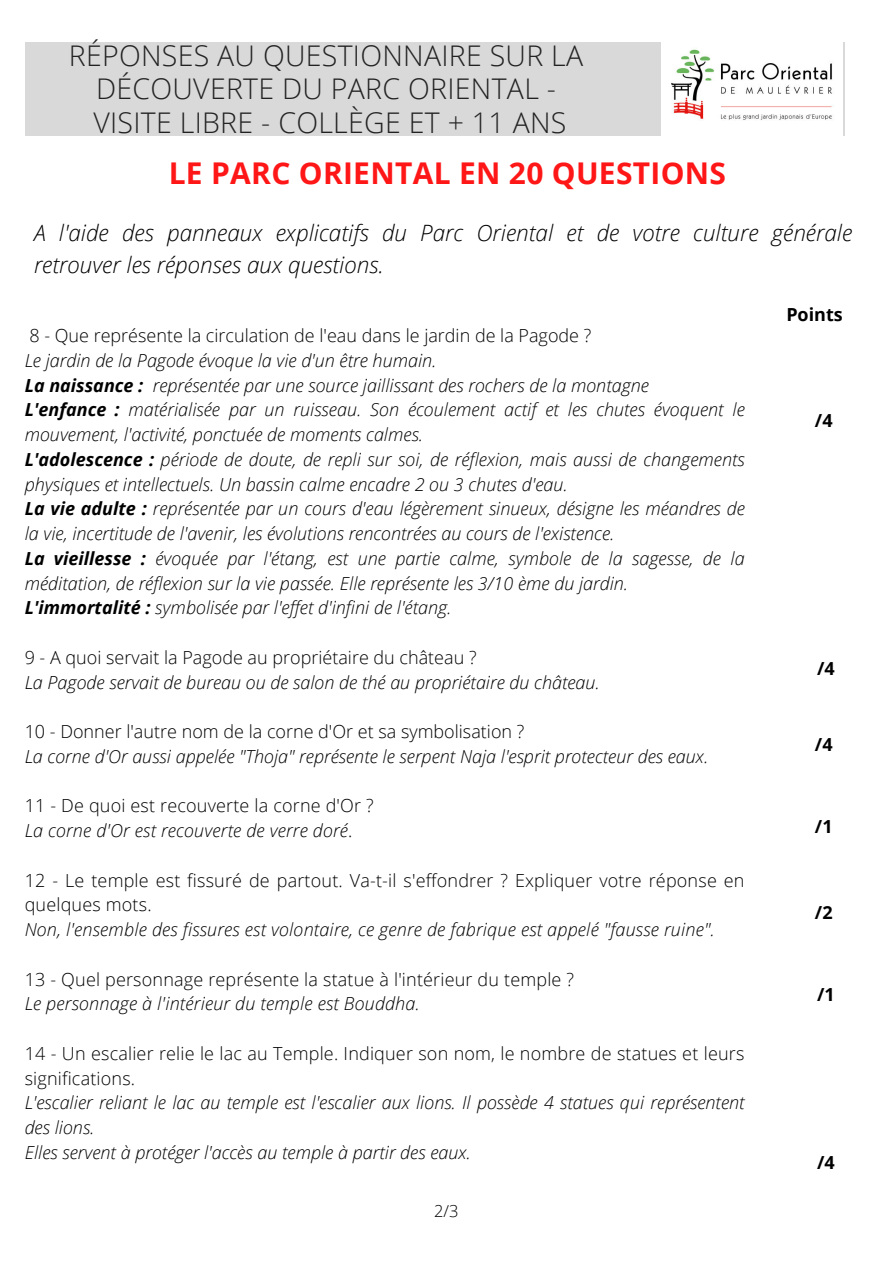
<style>
.page{position:relative;width:893px;height:1264px;background:#fff}
.page>*{position:absolute;margin:0;border:0;box-sizing:border-box;transform-origin:0 0}
.t1{font:700 30px "Open Sans";letter-spacing:.01em;color:#ff1616}
.t2{font:300 28.5px/33.8px "Open Sans";letter-spacing:.01em;color:#222;text-align:center}
.t3{font:italic 300 22.5px/31.5px "Open Sans";color:#000}
.t4{font:italic 300 18px/24.8px "Open Sans";color:#000}
.t5{font:300 18px/24.8px "Open Sans";letter-spacing:.01em;color:#000}
.t6{font:700 18px "Open Sans";color:#000}
.t7{font:300 16.5px "Open Sans";color:#000}
.s1{font-weight:700}
.s2{font-style:italic}
</style>
<div class="page">
<div style="left:25px;top:43px;width:819px;height:93px;background:#d9d9d9"></div>
<img style="left:661px;top:43px;width:181px;height:93px">
<h2 class="t2" style="left:69px;top:38px;width:516px">RÉPONSES AU QUESTIONNAIRE SUR LA<br>DÉCOUVERTE DU PARC ORIENTAL -<br>VISITE LIBRE - COLLÈGE ET + 11 ANS</h2>
<h1 class="t1" style="left:169px;top:152px;width:559px">LE PARC ORIENTAL EN 20 QUESTIONS</h1>
<p class="t3" style="left:34px;top:216px;width:819px">A l'aide des panneaux explicatifs du Parc Oriental et de votre culture générale retrouver les réponses aux questions.</p>
<p class="t6" style="left:786px;top:302px;width:58px">Points</p>
<p class="t5" style="left:29px;top:323px;width:563px">8 - Que représente la circulation de l'eau dans le jardin de la Pagode ?</p>
<p class="t4" style="left:25px;top:347px;width:721px">Le jardin de la Pagode évoque la vie d'un être humain.<br><span class="s1">La naissance :</span> représentée par une source jaillissant des rochers de la montagne<br><span class="s1">L'enfance :</span> matérialisée par un ruisseau. Son écoulement actif et les chutes évoquent le mouvement, l'activité, ponctuée de moments calmes.<br><span class="s1">L'adolescence :</span> période de doute, de repli sur soi, de réflexion, mais aussi de changements physiques et intellectuels. Un bassin calme encadre 2 ou 3 chutes d'eau.<br><span class="s1">La vie adulte :</span> représentée par un cours d'eau légèrement sinueux, désigne les méandres de la vie, incertitude de l'avenir, les évolutions rencontrées au cours de l'existence.<br><span class="s1">La vieillesse :</span> évoquée par l'étang, est une partie calme, symbole de la sagesse, de la méditation, de réflexion sur la vie passée. Elle représente les 3/10 ème du jardin.<br><span class="s1">L'immortalité :</span> symbolisée par l'effet d'infini de l'étang.</p>
<p class="t5" style="left:25px;top:644px;width:453px">9 - A quoi servait la Pagode au propriétaire du château ?</p>
<p class="t4" style="left:25px;top:669px;width:576px">La Pagode servait de bureau ou de salon de thé au propriétaire du château.</p>
<p class="t5" style="left:25px;top:718px;width:501px">10 - Donner l'autre nom de la corne d'Or et sa symbolisation ?</p>
<p class="t4" style="left:25px;top:743px;width:685px">La corne d'Or aussi appelée "Thoja" représente le serpent Naja l'esprit protecteur des eaux.</p>
<p class="t5" style="left:25px;top:793px;width:350px">11 - De quoi est recouverte la corne d'Or ?<br><span class="s2">La corne d'Or est recouverte de verre doré</span>.</p>
<p class="t5" style="left:25px;top:867px;width:721px">12 - Le temple est fissuré de partout. Va-t-il s'effondrer ? Expliquer votre réponse en quelques mots.</p>
<p class="t4" style="left:25px;top:916px;width:691px">Non, l'ensemble des fissures est volontaire, ce genre de fabrique est appelé "fausse ruine".</p>
<p class="t5" style="left:25px;top:966px;width:551px">13 - Quel personnage représente la statue à l'intérieur du temple ?</p>
<p class="t4" style="left:25px;top:990px;width:396px">Le personnage à l'intérieur du temple est Bouddha.</p>
<p class="t5" style="left:25px;top:1040px;width:721px">14 - Un escalier relie le lac au Temple. Indiquer son nom, le nombre de statues et leurs significations.</p>
<p class="t4" style="left:25px;top:1089px;width:721px">L'escalier reliant le lac au temple est l'escalier aux lions. Il possède 4 statues qui représentent des lions.<br>Elles servent à protéger l'accès au temple à partir des eaux.</p>
<p class="t7" style="left:434px;top:1200px;width:26px">2/3</p>
<p class="t6" style="left:814px;top:408px;width:19px">/4</p>
<p class="t6" style="left:817px;top:655px;width:19px">/4</p>
<p class="t6" style="left:814px;top:731px;width:19px">/4</p>
<p class="t6" style="left:814px;top:814px;width:19px">/1</p>
<p class="t6" style="left:814px;top:899px;width:19px">/2</p>
<p class="t6" style="left:817px;top:982px;width:19px">/1</p>
<p class="t6" style="left:817px;top:1150px;width:19px">/4</p>
</div>
